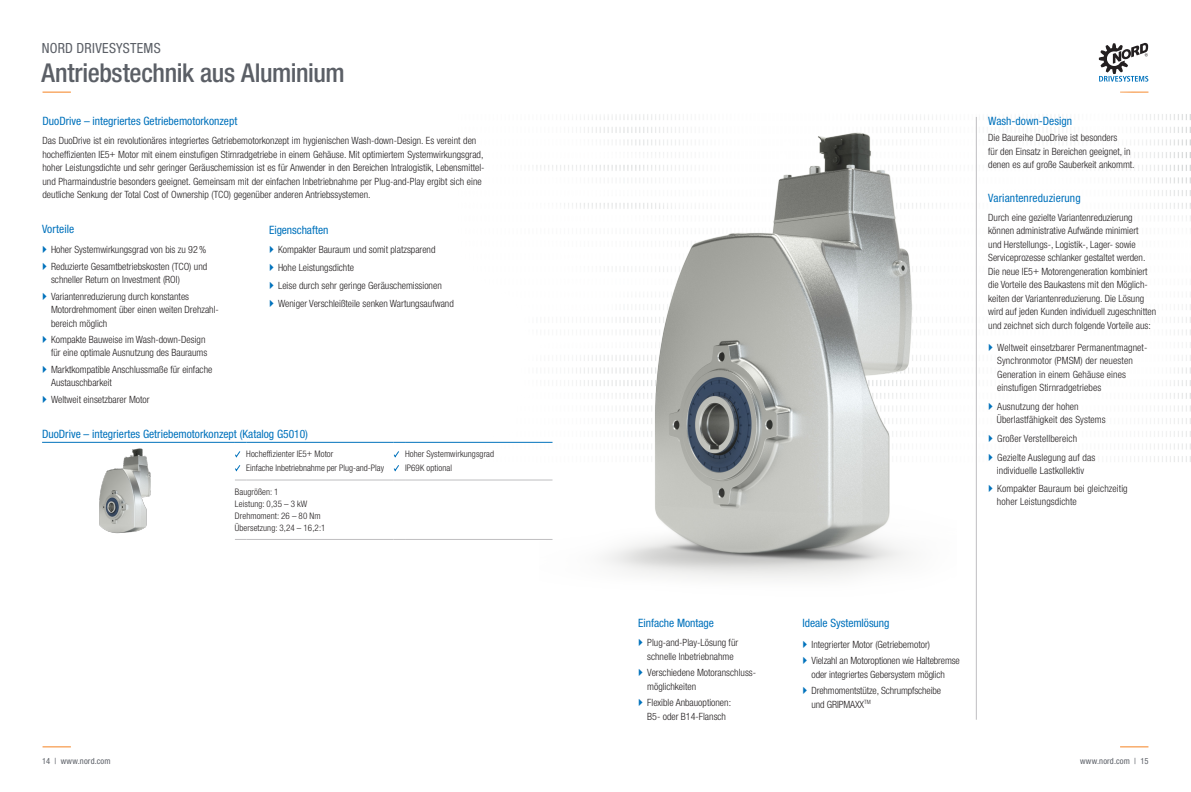
<style>
.page{position:relative;width:1191px;height:792px;background:#fff}
.page>*{position:absolute;margin:0;border:0;box-sizing:border-box;transform-origin:0 0}
.t1{font:500 condensed 26px "Helvetica Neue LT Std";letter-spacing:-.015em;color:#5b5f66}
.t2{font:condensed 14px "Helvetica Neue LT Std";letter-spacing:.02em;color:#5b5f66}
.Fließtext{font:condensed 11.5px "Helvetica Neue LT Std";color:#0072bc}
.Fließtext_Normal{font:condensed 11.5px "Helvetica Neue LT Std";color:#0072bc}
.Fließtext-2{font:300 condensed 10px/13.5px "Helvetica Neue LT Std";color:#231f20}
.Fließtext_Normal-2{font:300 condensed 10px "Helvetica Neue LT Std";color:#231f20}
.Aufzählung{font:300 condensed 9px "Helvetica Neue LT Std";letter-spacing:.01em;color:#231f20}
.t3{font:condensed 8.5px "Helvetica Neue LT Std";letter-spacing:.02em;color:#5b5f66}
</style>
<div class="page">
<svg style="left:43px;top:746px;width:28px;height:1px"></svg>
<svg style="left:1120px;top:746px;width:28px;height:1px"></svg>
<svg style="left:43px;top:92px;width:28px;height:1px"></svg>
<svg style="left:1098px;top:43px;width:50px;height:39px"></svg>
<hr style="left:42px;top:442px;width:193px;height:1px;background:#0072bc">
<hr style="left:246px;top:442px;width:148px;height:1px;background:#0072bc">
<hr style="left:405px;top:442px;width:147px;height:1px;background:#0072bc">
<hr style="left:246px;top:480px;width:148px;height:1px;background:#bfbec1">
<hr style="left:405px;top:480px;width:147px;height:1px;background:#bfbec1">
<hr style="left:246px;top:539px;width:148px;height:1px;background:#bfbec1">
<hr style="left:405px;top:539px;width:147px;height:1px;background:#bfbec1">
<svg style="left:235px;top:451px;width:6px;height:21px"></svg>
<svg style="left:393px;top:451px;width:6px;height:21px"></svg>
<img style="left:77px;top:441px;width:82px;height:93px">
<div style="left:885px;top:57px;width:289px;height:289px;background:#fff;border-radius:50%"></div>
<svg style="left:1146px;top:204px;width:45px;height:93px"></svg>
<div style="left:1053px;top:79px;width:95px;height:95px;background:#fff;border-radius:50%"></div>
<svg style="left:1114px;top:91px;width:77px;height:92px"></svg>
<hr style="left:976px;top:117px;width:1px;height:603px;background:#bfbec1">
<img style="left:540px;top:114px;width:405px;height:465px">
<h2 class="t2" style="left:42px;top:40px;width:120px">NORD DRIVESYSTEMS</h2>
<h1 class="t1" style="left:41px;top:57px;width:305px">Antriebstechnik aus Aluminium</h1>
<p class="Fließtext" style="left:43px;top:114px;width:196px">DuoDrive – integriertes Getriebemotorkonzept</p>
<p class="Fließtext-2" style="left:43px;top:134px;width:443px">Das DuoDrive ist ein revolutionäres integriertes Getriebemotorkonzept im hygienischen Wash-down-Design. Es vereint den hocheffizienten IE5+ Motor mit einem einstufigen Stirnradgetriebe in einem Gehäuse. Mit optimiertem Systemwirkungsgrad, hoher Leistungsdichte und sehr geringer Geräuschemission ist es für Anwender in den Bereichen Intralogistik, Lebensmittel&shy;und Pharmaindustrie besonders geeignet. Gemeinsam mit der einfachen Inbetriebnahme per Plug-and-Play ergibt sich eine deutliche Senkung der Total Cost of Ownership (TCO) gegenüber anderen Antriebssystemen.</p>
<p class="Fließtext" style="left:42px;top:222px;width:34px">Vorteile</p>
<p class="Fließtext-2" style="left:51px;top:243px;width:157px">Hoher Systemwirkungsgrad von bis zu 92%</p>
<p class="Fließtext-2" style="left:51px;top:259px;width:158px">Reduzierte Gesamtbetriebskosten (TCO) und schneller Return on Investment (ROI)</p>
<p class="Fließtext-2" style="left:51px;top:289px;width:140px">Variantenreduzierung durch konstantes</p>
<p class="Fließtext-2" style="left:51px;top:303px;width:169px">Motordrehmoment über einen weiten Drehzahl-</p>
<p class="Fließtext-2" style="left:51px;top:316px;width:58px">bereich möglich</p>
<p class="Fließtext-2" style="left:51px;top:333px;width:156px">Kompakte Bauweise im Wash-down-Design</p>
<p class="Fließtext-2" style="left:51px;top:346px;width:158px">für eine optimale Ausnutzung des Bauraums</p>
<p class="Fließtext-2" style="left:51px;top:362px;width:163px">Marktkompatible Anschlussmaße für einfache<br>Austauschbarkeit</p>
<p class="Fließtext-2" style="left:51px;top:392px;width:100px">Weltweit einsetzbarer Motor</p>
<p class="Fließtext" style="left:269px;top:223px;width:61px">Eigenschaften</p>
<p class="Fließtext-2" style="left:278px;top:243px;width:159px">Kompakter Bauraum und somit platzsparend</p>
<p class="Fließtext-2" style="left:278px;top:261px;width:77px">Hohe Leistungsdichte</p>
<p class="Fließtext-2" style="left:278px;top:279px;width:165px">Leise durch sehr geringe Geräuschemissionen</p>
<p class="Fließtext-2" style="left:278px;top:297px;width:177px">Weniger Verschleißteile senken Wartungsaufwand</p>
<p class="Fließtext" style="left:42px;top:427px;width:267px">DuoDrive – integriertes Getriebemotorkonzept (Katalog G5010)</p>
<p class="Aufzählung" style="left:246px;top:449px;width:89px">Hocheffizienter IE5+ Motor</p>
<p class="Aufzählung" style="left:246px;top:463px;width:139px">Einfache Inbetriebnahme per Plug-and-Play</p>
<p class="Aufzählung" style="left:235px;top:487px;width:45px">Baugrößen: 1</p>
<p class="Aufzählung" style="left:235px;top:499px;width:74px">Leistung: 0,35 – 3 kW</p>
<p class="Aufzählung" style="left:235px;top:511px;width:87px">Drehmoment: 26 – 80 Nm</p>
<p class="Aufzählung" style="left:235px;top:523px;width:92px">Übersetzung: 3,24 – 16,2:1</p>
<p class="Aufzählung" style="left:405px;top:449px;width:91px">Hoher Systemwirkungsgrad</p>
<p class="Aufzählung" style="left:405px;top:463px;width:49px">IP69K optional</p>
<p class="Fließtext" style="left:638px;top:616px;width:77px">Einfache Montage</p>
<p class="Fließtext_Normal-2" style="left:647px;top:637px;width:93px">Plug-and-Play-Lösung für</p>
<p class="Fließtext_Normal-2" style="left:647px;top:651px;width:88px">schnelle Inbetriebnahme</p>
<p class="Fließtext_Normal-2" style="left:647px;top:667px;width:110px">Verschiedene Motoranschluss-</p>
<p class="Fließtext_Normal-2" style="left:647px;top:680px;width:50px">möglichkeiten</p>
<p class="Fließtext_Normal-2" style="left:647px;top:697px;width:85px">Flexible Anbauoptionen:</p>
<p class="Fließtext_Normal-2" style="left:647px;top:710px;width:80px">B5- oder B14-Flansch</p>
<p class="Fließtext_Normal" style="left:988px;top:114px;width:85px">Wash-down-Design</p>
<p class="Fließtext-2" style="left:988px;top:131px;width:131px">Die Baureihe DuoDrive ist besonders</p>
<p class="Fließtext-2" style="left:988px;top:145px;width:144px">für den Einsatz in Bereichen geeignet, in</p>
<p class="Fließtext-2" style="left:988px;top:158px;width:148px">denen es auf große Sauberkeit ankommt.</p>
<p class="Fließtext" style="left:988px;top:191px;width:94px">Variantenreduzierung</p>
<p class="Fließtext-2" style="left:988px;top:211px;width:169px">Durch eine gezielte Variantenreduzierung können administrative Aufwände minimiert<br>und Herstellungs-, Logistik-, Lager- sowie Serviceprozesse schlanker gestaltet werden.<br>Die neue IE5+ Motorengeneration kombiniert die Vorteile des Baukastens mit den Möglich&shy;keiten der Variantenreduzierung. Die Lösung wird auf jeden Kunden individuell zugeschnitten und zeichnet sich durch folgende Vorteile aus:</p>
<p class="Fließtext-2" style="left:997px;top:340px;width:152px">Weltweit einsetzbarer Permanentmagnet-</p>
<p class="Fließtext-2" style="left:997px;top:354px;width:137px">Synchronmotor (PMSM) der neuesten</p>
<p class="Fließtext-2" style="left:997px;top:367px;width:130px">Generation in einem Gehäuse eines</p>
<p class="Fließtext-2" style="left:997px;top:381px;width:106px">einstufigen Stirnradgetriebes</p>
<p class="Fließtext-2" style="left:997px;top:400px;width:110px;line-height:13px">Ausnutzung der hohen<br>Überlastfähigkeit des Systems</p>
<p class="Fließtext-2" style="left:997px;top:431px;width:81px">Großer Verstellbereich</p>
<p class="Fließtext-2" style="left:997px;top:450px;width:100px;line-height:13px">Gezielte Auslegung auf das individuelle Lastkollektiv</p>
<p class="Fließtext-2" style="left:997px;top:482px;width:132px;line-height:13px">Kompakter Bauraum bei gleichzeitig hoher Leistungsdichte</p>
<p class="Fließtext" style="left:802px;top:616px;width:88px">Ideale Systemlösung</p>
<p class="Fließtext_Normal-2" style="left:811px;top:639px;width:120px">Integrierter Motor (Getriebemotor)</p>
<p class="Fließtext_Normal-2" style="left:811px;top:655px;width:150px">Vielzahl an Motoroptionen wie Haltebremse</p>
<p class="Fließtext_Normal-2" style="left:811px;top:668px;width:135px">oder integriertes Gebersystem möglich</p>
<p class="Fließtext_Normal-2" style="left:811px;top:685px;width:131px">Drehmomentstütze, Schrumpfscheibe</p>
<p class="Fließtext_Normal-2" style="left:811px;top:698px;width:61px">und GRIPMAXX<sup>TM</sup></p>
<p class="t3" style="left:42px;top:756px;width:70px">14 | www.nord.com</p>
<p class="t3" style="left:1080px;top:756px;width:70px">www.nord.com | 15</p>
</div>
